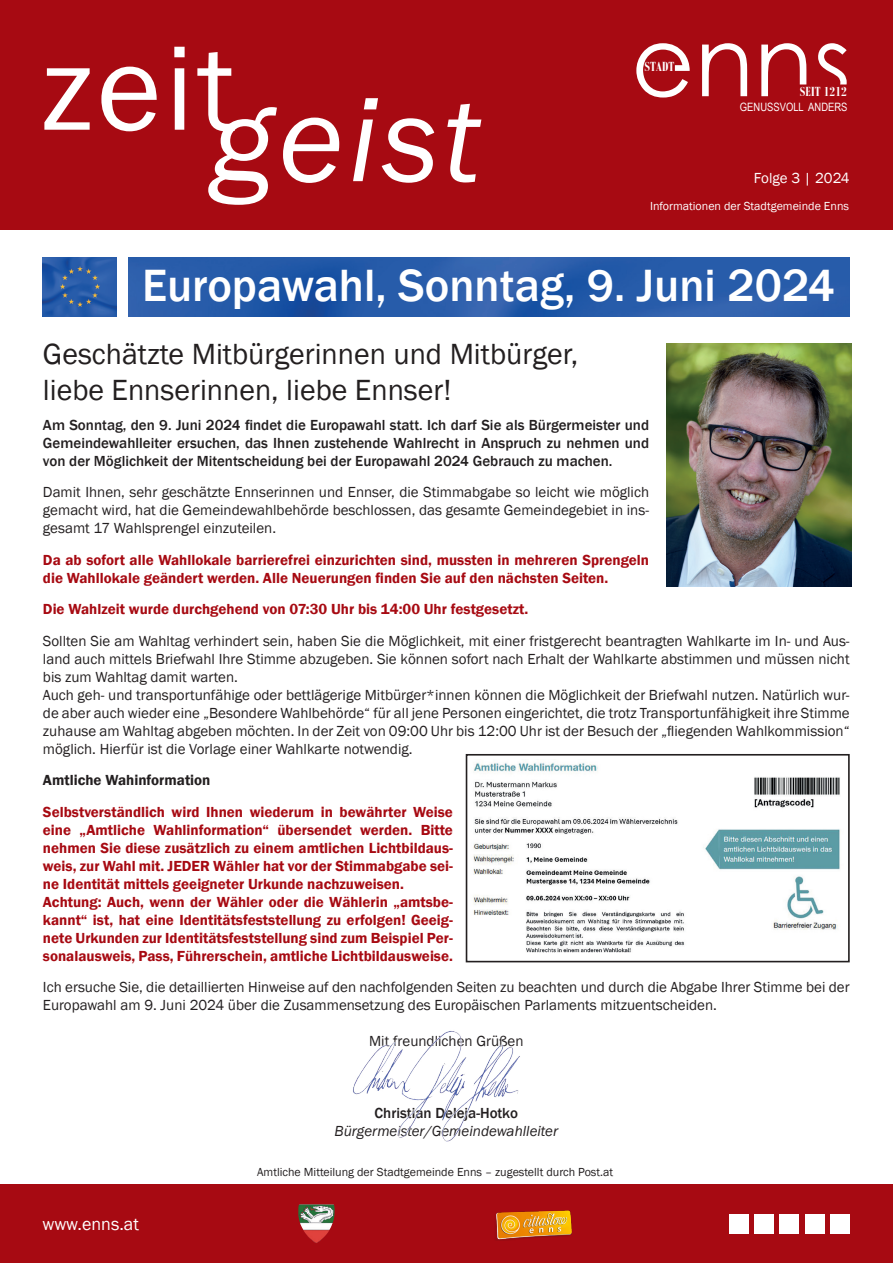
<style>
.page{position:relative;width:893px;height:1263px;background:#fff}
.page>*{position:absolute;margin:0;border:0;box-sizing:border-box;transform-origin:0 0}
.t1{font:italic 124.5px "Franklin Gothic";letter-spacing:.04em;color:#fff}
.t2{font:124.5px "Franklin Gothic";color:#fff}
.t3{font:500 46.5px "Franklin Gothic";color:#fff}
.t4{font:30px "Franklin Gothic";color:#231f20}
.t5{font:18px "Franklin Gothic";color:#fff}
.t6{font:15px/18px "Franklin Gothic";color:#231f20;text-align:justify}
.t7{font:600 15px/18px "Franklin Gothic";color:#a70a12;text-align:justify}
.t8{font:500 15px/18px "Franklin Gothic";color:#231f20;text-align:justify}
.t9{font:italic 15px "Franklin Gothic";color:#231f20}
.t10{font:600 15px "Franklin Gothic";color:#231f20}
.t11{font:15px "Franklin Gothic";color:#fff}
.t12{font:700 14.25px "Bodoni MT Condensed";letter-spacing:.02em;color:#fff}
.t13{font:12px "Franklin Gothic";color:#231f20}
.t14{font:12px "Franklin Gothic";color:#fff}
.t15{font:11.55px "Arial Narrow";color:#fff}
</style>
<div class="page">
<div style="left:0;top:0;width:893px;height:230px;background:#a70a12"></div>
<svg style="left:702px;top:43px;width:45px;height:53px"></svg>
<svg style="left:761px;top:43px;width:45px;height:53px"></svg>
<svg style="left:818px;top:43px;width:29px;height:41px"></svg>
<svg style="left:636px;top:43px;width:54px;height:55px"></svg>
<div style="left:0;top:1184px;width:893px;height:79px;background:#a70a12"></div>
<img style="left:495px;top:1210px;width:77px;height:30px">
<img style="left:298px;top:1204px;width:37px;height:39px">
<div style="left:830px;top:1214px;width:19px;height:19px;background:#fff"></div>
<div style="left:805px;top:1214px;width:19px;height:19px;background:#fff"></div>
<div style="left:780px;top:1214px;width:19px;height:19px;background:#fff"></div>
<div style="left:754px;top:1214px;width:20px;height:19px;background:#fff"></div>
<div style="left:729px;top:1214px;width:19px;height:19px;background:#fff"></div>
<img style="left:666px;top:343px;width:185px;height:243px">
<img style="left:353px;top:1031px;width:167px;height:111px">
<img style="left:129px;top:257px;width:721px;height:60px">
<img style="left:43px;top:257px;width:73px;height:60px">
<img style="left:473px;top:762px;width:367px;height:191px">
<div style="left:466px;top:754px;width:384px;height:208px;border:2px solid #231f20"></div>
<p class="t2" style="left:40px;top:11px;width:197px">zeit</p>
<p class="t1" style="left:211px;top:62px;width:271px">geist</p>
<p class="t12" style="left:645px;top:58px;width:31px">STADT</p>
<p class="t12" style="left:800px;top:83px;width:48px">SEIT 1212</p>
<p class="t15" style="left:740px;top:99px;width:109px">GENUSSVOLL ANDERS</p>
<p class="t11" style="left:754px;top:169px;width:97px">Folge 3 | 2024</p>
<p class="t14" style="left:650px;top:198px;width:201px">Informationen der Stadtgemeinde Enns</p>
<p class="t3" style="left:142px;top:256px;width:694px">Europawahl, Sonntag, 9. Juni 2024</p>
<p class="t4" style="left:43px;top:336px;width:537px">Geschätzte Mitbürgerinnen und Mitbürger,</p>
<p class="t4" style="left:43px;top:372px;width:410px">liebe Ennserinnen, liebe Ennser!</p>
<p class="t8" style="left:43px;top:416px;width:608px">Am Sonntag, den 9. Juni 2024 findet die Europawahl statt. Ich darf Sie als Bürgermeister und Gemeindewahlleiter ersuchen, das Ihnen zustehende Wahlrecht in Anspruch zu nehmen und von der Möglichkeit der Mitentscheidung bei der Europawahl 2024 Gebrauch zu machen.</p>
<p class="t6" style="left:43px;top:484px;width:608px">Damit Ihnen, sehr geschätzte Ennserinnen und Ennser, die Stimmabgabe so leicht wie möglich gemacht wird, hat die Gemeindewahlbehörde beschlossen, das gesamte Gemeindegebiet in ins&shy;gesamt 17 Wahlsprengel einzuteilen.</p>
<p class="t7" style="left:43px;top:551px;width:608px">Da ab sofort alle Wahllokale barrierefrei einzurichten sind, mussten in mehreren Sprengeln die Wahllokale geändert werden. Alle Neuerungen finden Sie auf den nächsten Seiten.</p>
<p class="t7" style="left:43px;top:600px;width:487px">Die Wahlzeit wurde durchgehend von 07:30 Uhr bis 14:00 Uhr festgesetzt.</p>
<p class="t6" style="left:43px;top:632px;width:808px">Sollten Sie am Wahltag verhindert sein, haben Sie die Möglichkeit, mit einer fristgerecht beantragten Wahlkarte im In- und Aus&shy;land auch mittels Briefwahl Ihre Stimme abzugeben. Sie können sofort nach Erhalt der Wahlkarte abstimmen und müssen nicht bis zum Wahltag damit warten.</p>
<p class="t6" style="left:43px;top:686px;width:808px">Auch geh- und transportunfähige oder bettlägerige Mitbürger*innen können die Möglichkeit der Briefwahl nutzen. Natürlich wur&shy;de aber auch wieder eine „Besondere Wahlbehörde“ für all jene Personen eingerichtet, die trotz Transportunfähigkeit ihre Stimme zuhause am Wahltag abgeben möchten. In der Zeit von 09:00 Uhr bis 12:00 Uhr ist der Besuch der „fliegenden Wahlkommission“ möglich. Hierfür ist die Vorlage einer Wahlkarte notwendig.</p>
<p class="t10" style="left:43px;top:771px;width:169px">Amtliche Wahinformation</p>
<p class="t7" style="left:43px;top:803px;width:411px">Selbstverständlich wird Ihnen wiederum in bewährter Weise eine „Amtliche Wahlinformation“ übersendet werden. Bitte nehmen Sie diese zusätzlich zu einem amtlichen Lichtbildaus&shy;weis, zur Wahl mit. JEDER Wähler hat vor der Stimmabgabe sei&shy;ne Identität mittels geeigneter Urkunde nachzuweisen.</p>
<p class="t7" style="left:43px;top:893px;width:411px">Achtung: Auch, wenn der Wähler oder die Wählerin „amtsbe&shy;kannt“ ist, hat eine Identitätsfeststellung zu erfolgen! Geeig&shy;nete Urkunden zur Identitätsfeststellung sind zum Beispiel Per&shy;sonalausweis, Pass, Führerschein, amtliche Lichtbildausweise.</p>
<p class="t6" style="left:43px;top:979px;width:808px">Ich ersuche Sie, die detaillierten Hinweise auf den nachfolgenden Seiten zu beachten und durch die Abgabe Ihrer Stimme bei der<br>Europawahl am 9. Juni 2024 über die Zusammensetzung des Europäischen Parlaments mitzuentscheiden.</p>
<p class="t6" style="left:369px;top:1033px;width:156px">Mit freundlichen Grüßen</p>
<p class="t8" style="left:375px;top:1104px;width:145px">Christian Deleja-Hotko</p>
<p class="t9" style="left:335px;top:1122px;width:225px">Bürgermeister/Gemeindewahlleiter</p>
<p class="t5" style="left:42px;top:1213px;width:98px">www.enns.at</p>
<p class="t13" style="left:257px;top:1164px;width:358px">Amtliche Mitteilung der Stadtgemeinde Enns – zugestellt durch Post.at</p>
</div>
